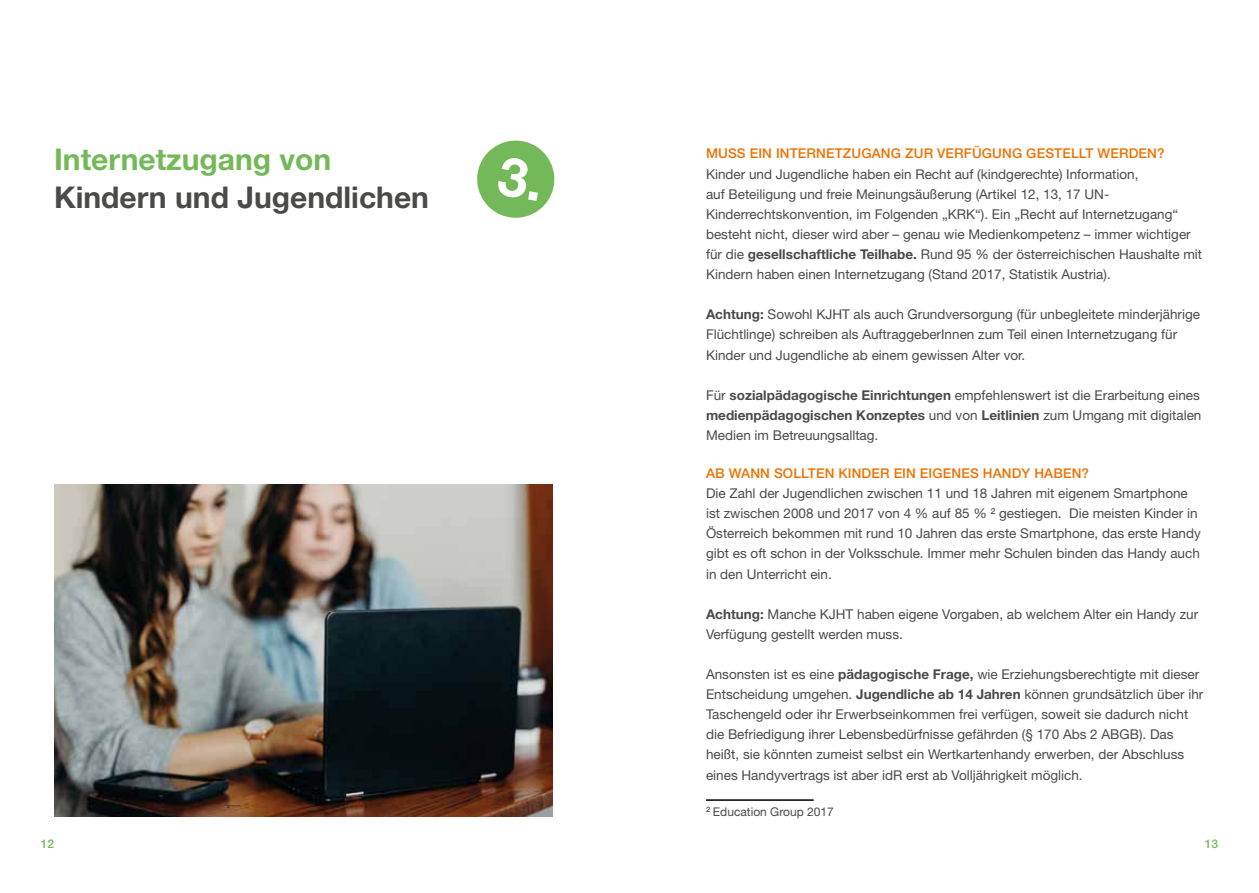
<style>
.page{position:relative;width:1259px;height:893px;background:#fff}
.page>*{position:absolute;margin:0;border:0;box-sizing:border-box;transform-origin:0 0}
.t1{font:700 30px "Helvetica Neue LT Std";color:#4a4a49}
.t2{font:700 30px "Helvetica Neue LT Std";color:#74b959}
.t3{font:13.5px/20.1px "Helvetica Neue LT Std";color:#4a4a49}
.t4{font:500 13.5px "Helvetica Neue LT Std";letter-spacing:.01em;color:#ee7203}
.t5{font:12px "Helvetica Neue LT Std";color:#4a4a49}
.t6{font:500 12px "Helvetica Neue LT Std";color:#74b959}
.s1{font-weight:700}
</style>
<div class="page">
<img style="left:54px;top:485px;width:499px;height:331px">
<hr style="left:706px;top:799px;width:107px;height:2px;background:#000">
<svg style="left:477px;top:140px;width:78px;height:78px"></svg>
<h1 class="t2" style="left:54px;top:141px;width:279px">Internetzugang von</h1>
<h1 class="t1" style="left:54px;top:178px;width:376px">Kindern und Jugendlichen</h1>
<p class="t4" style="left:706px;top:146px;width:460px">MUSS EIN INTERNETZUGANG ZUR VERFÜGUNG GESTELLT WERDEN?</p>
<p class="t3" style="left:706px;top:164px;width:497px">Kinder und Jugendliche haben ein Recht auf (kindgerechte) Information,<br>auf Beteiligung und freie Meinungsäußerung (Artikel 12, 13, 17 UN-Kinderrechtskonvention, im Folgenden „KRK“). Ein „Recht auf Internetzugang“ besteht nicht, dieser wird aber – genau wie Medienkompetenz – immer wichtiger für die <span class="s1">gesellschaftliche Teilhabe.</span> Rund 95 % der österreichischen Haushalte mit Kindern haben einen Internetzugang (Stand 2017, Statistik Austria).</p>
<p class="t3" style="left:706px;top:304px;width:495px"><span class="s1">Achtung:</span> Sowohl KJHT als auch Grundversorgung (für unbegleitete minderjährige<br>Flüchtlinge) schreiben als AuftraggeberInnen zum Teil einen Internetzugang für<br>Kinder und Jugendliche ab einem gewissen Alter vor.</p>
<p class="t3" style="left:706px;top:385px;width:497px;text-align:justify">Für <span class="s1">sozialpädagogische Einrichtungen</span> empfehlenswert ist die Erarbeitung eines <span class="s1">medienpädagogischen Konzeptes</span> und von <span class="s1">Leitlinien</span> zum Umgang mit digitalen Medien im Betreuungsalltag.</p>
<p class="t4" style="left:706px;top:465px;width:384px">AB WANN SOLLTEN KINDER EIN EIGENES HANDY HABEN?</p>
<p class="t3" style="left:706px;top:483px;width:496px">Die Zahl der Jugendlichen zwischen 11 und 18 Jahren mit eigenem Smartphone ist zwischen 2008 und 2017 von 4 % auf 85 % <sup>2</sup> gestiegen. Die meisten Kinder in Österreich bekommen mit rund 10 Jahren das erste Smartphone, das erste Handy gibt es oft schon in der Volksschule. Immer mehr Schulen binden das Handy auch in den Unterricht ein.</p>
<p class="t3" style="left:706px;top:604px;width:493px"><span class="s1">Achtung:</span> Manche KJHT haben eigene Vorgaben, ab welchem Alter ein Handy zur<br>Verfügung gestellt werden muss.</p>
<p class="t3" style="left:706px;top:664px;width:499px">Ansonsten ist es eine <span class="s1">pädagogische Frage,</span> wie Erziehungsberechtigte mit dieser Entscheidung umgehen. <span class="s1">Jugendliche ab 14 Jahren</span> können grundsätzlich über ihr Taschengeld oder ihr Erwerbseinkommen frei verfügen, soweit sie dadurch nicht die Befriedigung ihrer Lebensbedürfnisse gefährden (§ 170 Abs 2 ABGB). Das heißt, sie könnten zumeist selbst ein Wertkartenhandy erwerben, der Abschluss eines Handyvertrags ist aber idR erst ab Volljährigkeit möglich.</p>
<p class="t5" style="left:706px;top:805px;width:129px"><sup>2</sup> Education Group 2017</p>
<p class="t6" style="left:41px;top:836px;width:15px">12</p>
<p class="t6" style="left:1205px;top:836px;width:15px">13</p>
</div>
